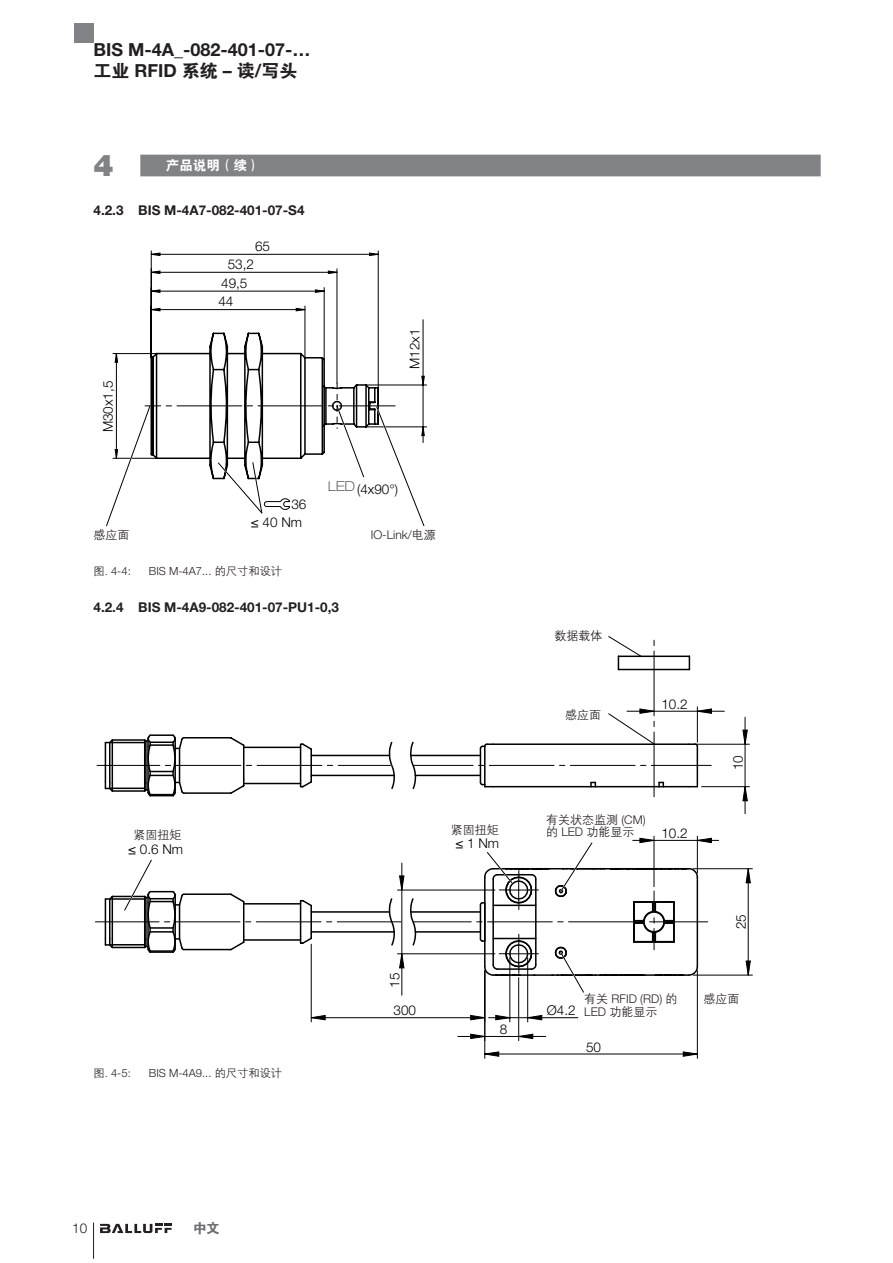
<style>
.page{position:relative;width:893px;height:1263px;background:#fff}
.page>*{position:absolute;margin:0;border:0;box-sizing:border-box;transform-origin:0 0}
.Überschrift_1_Fortse{font:900 30px "Helvetica Neue LT Pro";color:#808285}
.t1{font:700 18px "Helvetica Neue LT Pro";color:#231f20}
.t2{font:18px "FZDHTK GBK1 0";color:#231f20}
.t3{font:300 13.5px/18px "Helvetica Neue LT Pro";color:#000}
.Überschrift_3{font:700 13.5px "Helvetica Neue LT Pro";color:#231f20}
.Überschrift_3_neue_S{font:700 13.5px "Helvetica Neue LT Pro";color:#231f20}
.Überschrift_1_Fortse-2{font:13.5px "FZDHTK GBK1 0";color:#fff}
.Text_Hv45_9pt{font:100 expanded 13.5px "Helvetica Neue LT Pro";color:#231f20}
.t4{font:300 13.5px "Helvetica Neue LT Pro";color:#231f20}
.t5{font:13.5px "FZDHTK GBK1 0";color:#6c6d70}
.Legende_HV45_8pt{font:12px/12.8px "J Zong Deng Xian";color:#231f20}
.Legende_HV45_8pt-2{font:300 12px/12.8px "Helvetica Neue LT Pro";color:#231f20}
.Legende_HV45_8pt_re{font:300 12px "Helvetica Neue LT Pro";color:#231f20}
.Legende_HV45_8pt_re-2{font:12px "J Zong Deng Xian";color:#231f20}
.Legende_HV45_8pt_ze{font:12px "J Zong Deng Xian";color:#231f20}
.Text_Bild_Zeichnung{font:300 11.25px "Helvetica Neue LT Pro";color:#231f20}
.s1{font-family:"Helvetica Neue LT Pro";font-weight:700}
.s2{font-family:"J Zong Deng Xian";font-weight:400}
.s3{font-family:"Helvetica Neue LT Pro";font-weight:300}
</style>
<div class="page">
<div style="left:74px;top:23px;width:20px;height:20px;background:#808285"></div>
<hr style="left:93px;top:1222px;width:1px;height:37px;background:#231f20">
<svg style="left:100px;top:1224px;width:72px;height:9px"></svg>
<div style="left:140px;top:155px;width:681px;height:21px;background:#808285"></div>
<hr style="left:366px;top:385px;width:61px;height:1px;background:#000">
<hr style="left:366px;top:426px;width:61px;height:1px;background:#000">
<hr style="left:423px;top:320px;width:1px;height:65px;background:#000">
<hr style="left:305px;top:306px;width:1px;height:52px;background:#000">
<hr style="left:324px;top:288px;width:1px;height:71px;background:#000">
<hr style="left:337px;top:269px;width:1px;height:114px;background:#000">
<hr style="left:151px;top:251px;width:1px;height:107px;background:#000">
<hr style="left:378px;top:251px;width:1px;height:137px;background:#000">
<svg style="left:150px;top:252px;width:229px;height:60px"></svg>
<svg style="left:106px;top:332px;width:320px;height:195px"></svg>
<svg style="left:97px;top:734px;width:298px;height:63px"></svg>
<hr style="left:518px;top:978px;width:1px;height:63px;background:#000">
<hr style="left:311px;top:1017px;width:174px;height:1px;background:#000">
<hr style="left:311px;top:944px;width:1px;height:78px;background:#000">
<hr style="left:697px;top:971px;width:1px;height:87px;background:#000">
<hr style="left:484px;top:971px;width:1px;height:87px;background:#000">
<hr style="left:527px;top:958px;width:1px;height:64px;background:#000">
<hr style="left:509px;top:958px;width:1px;height:64px;background:#000">
<hr style="left:528px;top:1017px;width:50px;height:1px;background:#000">
<hr style="left:693px;top:744px;width:56px;height:1px;background:#000">
<hr style="left:702px;top:786px;width:47px;height:1px;background:#000">
<hr style="left:401px;top:954px;width:1px;height:41px;background:#000">
<hr style="left:693px;top:975px;width:59px;height:1px;background:#000">
<hr style="left:693px;top:868px;width:59px;height:1px;background:#000">
<svg style="left:458px;top:1033px;width:88px;height:6px"></svg>
<svg style="left:310px;top:1014px;width:16px;height:7px"></svg>
<svg style="left:484px;top:1051px;width:214px;height:6px"></svg>
<svg style="left:470px;top:1014px;width:73px;height:7px"></svg>
<svg style="left:742px;top:717px;width:6px;height:97px"></svg>
<svg style="left:745px;top:868px;width:6px;height:108px"></svg>
<hr style="left:697px;top:836px;width:1px;height:37px;background:#000">
<hr style="left:654px;top:836px;width:1px;height:51px;background:#000">
<svg style="left:410px;top:636px;width:314px;height:161px"></svg>
<svg style="left:95px;top:837px;width:624px;height:157px"></svg>
<div style="left:328px;top:482px;width:29px;height:15px;background:#fff"></div>
<h2 class="t1" style="left:94px;top:39px;width:219px">BIS M-4A_-082-401-07-…</h2>
<h2 class="t2" style="left:94px;top:60px;width:206px">工业 <span class="s1">RFID</span> 系统 <span class="s1">–</span> 读<span class="s1">/</span>写头</h2>
<p class="Überschrift_1_Fortse" style="left:94px;top:147px;width:22px">4</p>
<p class="Überschrift_1_Fortse-2" style="left:166px;top:158px;width:96px">产品说明（续）</p>
<p class="Überschrift_3_neue_S" style="left:94px;top:202px;width:212px">4.2.3 BIS M-4A7-082-401-07-S4</p>
<p class="t3" style="left:255px;top:237px;width:17px">65</p>
<p class="t3" style="left:228px;top:255px;width:28px">53,2</p>
<p class="t3" style="left:221px;top:273px;width:28px">49,5</p>
<p class="t3" style="left:99px;top:432px;width:53px;rotate:-90deg">M30x1,5</p>
<p class="t3" style="left:218px;top:292px;width:17px">44</p>
<p class="t3" style="left:405px;top:369px;width:42px;rotate:-90deg">M12x1</p>
<p class="Text_Hv45_9pt" style="left:328px;top:478px;width:28px">LED</p>
<p class="t3" style="left:329px;top:479px;width:71px">LED (4x90°)</p>
<p class="t3" style="left:251px;top:495px;width:57px;text-indent:41px">36 ≤ 40 Nm</p>
<p class="Legende_HV45_8pt" style="left:94px;top:529px;width:37px">感应面</p>
<p class="Legende_HV45_8pt_re" style="left:371px;top:527px;width:67px">IO-Link/<span class="s2">电源</span></p>
<p class="Text_Bild_Zeichnung" style="left:149px;top:564px;width:135px">BIS M-4A7... <span class="s2">的尺寸和设计</span></p>
<p class="Überschrift_3" style="left:94px;top:598px;width:247px">4.2.4 BIS M-4A9-082-401-07-PU1-0,3</p>
<p class="Text_Bild_Zeichnung" style="left:94px;top:564px;width:39px"><span class="s2">图.</span> 4-4:</p>
<p class="Legende_HV45_8pt" style="left:133px;top:829px;width:49px">紧固扭矩</p>
<p class="Legende_HV45_8pt_ze" style="left:451px;top:823px;width:49px">紧固扭矩</p>
<p class="t3" style="left:455px;top:834px;width:45px">≤ 1 Nm</p>
<p class="t3" style="left:128px;top:840px;width:57px">≤ 0.6 Nm</p>
<p class="t3" style="left:385px;top:988px;width:17px;rotate:-90deg">15</p>
<p class="Text_Bild_Zeichnung" style="left:94px;top:1066px;width:39px"><span class="s2">图.</span> 4-5:</p>
<p class="Text_Bild_Zeichnung" style="left:149px;top:1066px;width:135px">BIS M-4A9... <span class="s2">的尺寸和设计</span></p>
<p class="t3" style="left:394px;top:1001px;width:24px">300</p>
<p class="t3" style="left:500px;top:1020px;width:9px">8</p>
<p class="Legende_HV45_8pt_re-2" style="left:554px;top:630px;width:49px">数据载体</p>
<p class="Legende_HV45_8pt_re-2" style="left:565px;top:708px;width:37px">感应面</p>
<p class="t3" style="left:661px;top:694px;width:28px">10.2</p>
<p class="Legende_HV45_8pt" style="left:546px;top:814px;width:101px">有关状态监测 <span class="s3">(CM)</span>的 <span class="s3">LED</span> 功能显示</p>
<p class="t3" style="left:661px;top:824px;width:28px">10.2</p>
<p class="t3" style="left:729px;top:770px;width:17px;rotate:-90deg">10</p>
<p class="t3" style="left:732px;top:929px;width:17px;rotate:-90deg">25</p>
<p class="t3" style="left:547px;top:1001px;width:30px">Ø4.2</p>
<p class="Legende_HV45_8pt-2" style="left:584px;top:992px;width:95px"><span class="s2">有关</span> RFID (RD) <span class="s2">的<br></span>LED <span class="s2">功能显示</span></p>
<p class="Legende_HV45_8pt" style="left:703px;top:993px;width:37px">感应面</p>
<p class="t3" style="left:586px;top:1037px;width:17px">50</p>
<p class="t4" style="left:72px;top:1220px;width:17px">10</p>
<p class="t5" style="left:193px;top:1221px;width:28px">中文</p>
</div>
